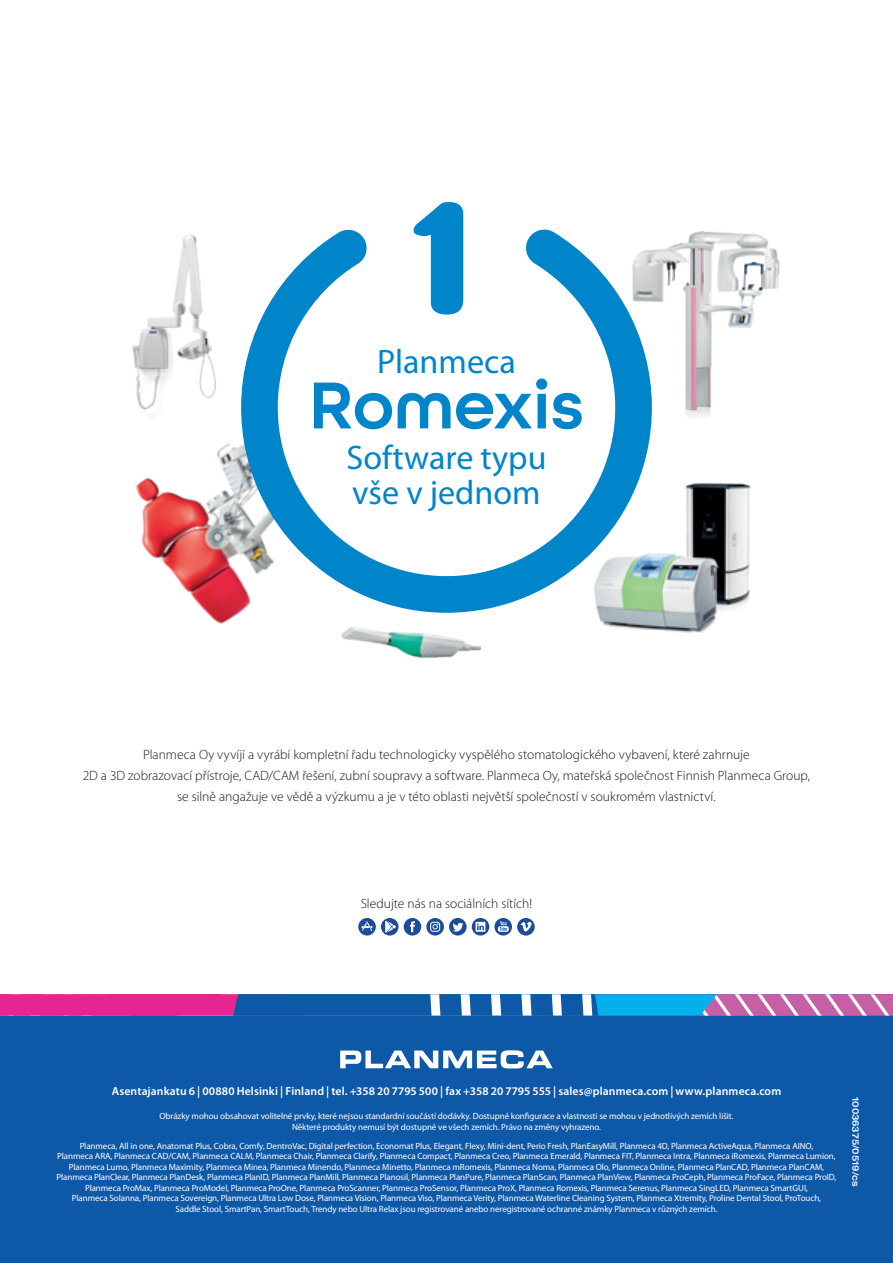
<style>
.page{position:relative;width:893px;height:1263px;background:#fff}
.page>*{position:absolute;margin:0;border:0;box-sizing:border-box;transform-origin:0 0}
.t1{font:600 70.05px "All Round Gothic";color:#0085ca}
.t2{font:34.05px/34.5px "Myriad Pro";color:#0085ca}
.t3{font:300 13.5px/21px "Myriad Pro";color:#171419;text-align:center}
.t4{font:600 11.7px "Myriad Pro";letter-spacing:.01em;color:#fff}
.t5{font:9px/10.5px "Myriad Pro";letter-spacing:-.01em;color:#fff;text-align:center}
.t6{font:500 expanded 9px "Helvetica Neue LT Pro";color:#fff;scale:.95 1}
</style>
<div class="page">
<div style="left:0;top:1006px;width:893px;height:257px;background:#0e58a8"></div>
<svg style="left:0;top:994px;width:893px;height:21px"></svg>
<img style="left:685px;top:483px;width:66px;height:117px">
<img style="left:135px;top:443px;width:106px;height:181px">
<svg style="left:241px;top:227px;width:410px;height:385px"></svg>
<svg style="left:412px;top:202px;width:51px;height:113px"></svg>
<img style="left:566px;top:529px;width:182px;height:104px">
<img style="left:624px;top:227px;width:156px;height:200px">
<img style="left:132px;top:227px;width:127px;height:196px">
<img style="left:318px;top:599px;width:163px;height:59px">
<svg style="left:340px;top:1050px;width:213px;height:18px"></svg>
<svg style="left:404px;top:918px;width:131px;height:17px"></svg>
<svg style="left:358px;top:918px;width:40px;height:17px"></svg>
<h2 class="t2" style="left:377px;top:343px;width:140px">Planmeca</h2>
<h1 class="t1" style="left:309px;top:364px;width:276px">Romexis</h1>
<h2 class="t2" style="left:346px;top:440px;width:201px">Software typu vše v jednom</h2>
<p class="t3" style="left:83px;top:744px;width:729px">Planmeca Oy vyvíjí a vyrábí kompletní řadu technologicky vyspělého stomatologického vybavení, které zahrnuje<br>2D a 3D zobrazovací přístroje, CAD/CAM řešení, zubní soupravy a software. Planmeca Oy, mateřská společnost Finnish Planmeca Group, se silně angažuje ve vědě a výzkumu a je v této oblasti největší společností v soukromém vlastnictví.</p>
<h3 class="t3" style="left:361px;top:893px;width:173px">Sledujte nás na sociálních sítích!</h3>
<p class="t4" style="left:112px;top:1084px;width:671px">Asentajankatu 6 | 00880 Helsinki | Finland | tel. +358 20 7795 500 | fax +358 20 7795 555 | sales@planmeca.com | www.planmeca.com</p>
<p class="t5" style="left:159px;top:1111px;width:576px">Obrázky mohou obsahovat volitelné prvky, které nejsou standardní součástí dodávky. Dostupné konfigurace a vlastnosti se mohou v jednotlivých zemích lišit.<br>Některé produkty nemusí být dostupné ve všech zemích. Právo na změny vyhrazeno.</p>
<p class="t5" style="left:57px;top:1140px;width:781px">Planmeca, All in one, Anatomat Plus, Cobra, Comfy, DentroVac, Digital perfection, Economat Plus, Elegant, Flexy, Mini-dent, Perio Fresh, PlanEasyMill, Planmeca 4D, Planmeca ActiveAqua, Planmeca AINO,<br>Planmeca ARA, Planmeca CAD/ CAM, Planmeca CALM, Planmeca Chair, Planmeca Clarify, Planmeca Compact, Planmeca Creo, Planmeca Emerald, Planmeca FIT, Planmeca Intra, Planmeca iRomexis, Planmeca Lumion, Planmeca Lumo, Planmeca Maximity, Planmeca Minea, Planmeca Minendo, Planmeca Minetto, Planmeca mRomexis, Planmeca Noma, Planmeca Olo, Planmeca Online, Planmeca PlanCAD, Planmeca PlanCAM, Planmeca PlanClear, Planmeca PlanDesk, Planmeca PlanID, Planmeca PlanMill, Planmeca Planosil, Planmeca PlanPure, Planmeca PlanScan, Planmeca PlanView, Planmeca ProCeph, Planmeca ProFace, Planmeca ProID, Planmeca ProMax, Planmeca ProModel, Planmeca ProOne, Planmeca ProScanner, Planmeca ProSensor, Planmeca ProX, Planmeca Romexis, Planmeca Serenus, Planmeca SingLED, Planmeca SmartGUI,<br>Planmeca Solanna, Planmeca Sovereign, Planmeca Ultra Low Dose, Planmeca Vision, Planmeca Viso, Planmeca Verity, Planmeca Waterline Cleaning System, Planmeca Xtremity, Proline Dental Stool, ProTouch,<br>Saddle Stool, SmartPan, SmartTouch, Trendy nebo Ultra Relax jsou registrované anebo neregistrované ochranné známky Planmeca v různých zemích.</p>
<p class="t6" style="left:861px;top:1097px;width:96px;rotate:90deg">10036375/0519/cs</p>
</div>
